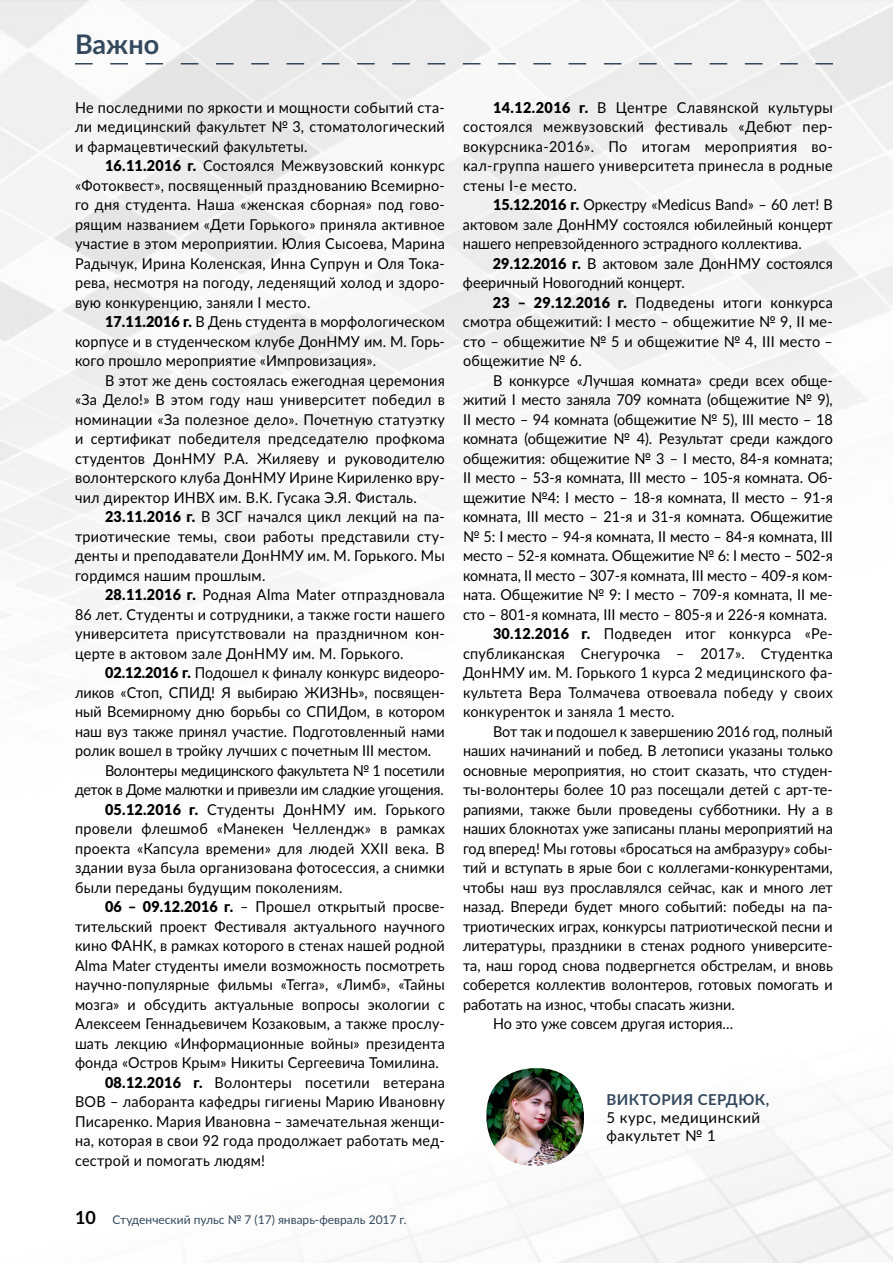
<style>
.page{position:relative;width:893px;height:1263px;background:#fff}
.page>*{position:absolute;margin:0;border:0;box-sizing:border-box;transform-origin:0 0}
.t1{font:700 27px "Lato";color:#34495e}
.t2{font:15px/19.5px "Lato";color:#000;text-align:justify;scale:.96 1}
.t3{font:15px "Lato";letter-spacing:.02em;color:#000;scale:.96 1}
.t4{font:15px "Lato";letter-spacing:-.02em;color:#000;scale:.96 1}
.t5{font:15px/18px "Lato";letter-spacing:.03em;color:#000}
.t6{font:700 15px "Lato";letter-spacing:.03em;color:#34495e}
.t7{font:12px "Lato";color:#34495e}
.s1{font-weight:900}
.s2{font-weight:700;font-size:18px;color:#000}
</style>
<div class="page">
<svg style="left:75px;top:63px;width:758px;height:2px"></svg>
<img style="left:486px;top:1068px;width:98px;height:98px">
<h1 class="t1" style="left:75px;top:24px;width:86px">Важно</h1>
<p class="t2" style="left:75px;top:97px;width:387px">Не последними по яркости и мощности событий ста&shy;ли медицинский факультет № 3, стоматологический и фармацевтический факультеты.</p>
<p class="t2" style="left:75px;top:155px;width:387px;text-indent:30px"><span class="s1">16.11.2016 г.</span> Состоялся Межвузовский конкурс «Фотоквест», посвященный празднованию Всемирно&shy;го дня студента. Наша «женская сборная» под гово&shy;рящим названием «Дети Горького» приняла активное участие в этом мероприятии. Юлия Сысоева, Марина Радычук, Ирина Коленская, Инна Супрун и Оля Тока&shy;рева, несмотря на погоду, леденящий холод и здоро&shy;вую конкуренцию, заняли I место.</p>
<p class="t2" style="left:75px;top:311px;width:387px;text-indent:30px"><span class="s1">17.11.2016 г.</span> В День студента в морфологическом корпусе и в студенческом клубе ДонНМУ им. М. Горь&shy;кого прошло мероприятие «Импровизация».</p>
<p class="t2" style="left:75px;top:370px;width:387px;text-indent:30px">В этот же день состоялась ежегодная церемония «За Дело!» В этом году наш университет победил в номинации «За полезное дело». Почетную статуэтку и сертификат победителя председателю профкома студентов ДонНМУ Р.А. Жиляеву и руководителю волонтерского клуба ДонНМУ Ирине Кириленко вру&shy;чил директор ИНВХ им. В.К. Гусака Э.Я. Фисталь.</p>
<p class="t2" style="left:75px;top:506px;width:387px;text-indent:30px"><span class="s1">23.11.2016 г.</span> В 3СГ начался цикл лекций на па&shy;триотические темы, свои работы представили сту&shy;денты и преподаватели ДонНМУ им. М. Горького. Мы гордимся нашим прошлым.</p>
<p class="t2" style="left:75px;top:584px;width:387px;text-indent:30px"><span class="s1">28.11.2016 г.</span> Родная Alma Mater отпраздновала 86 лет. Студенты и сотрудники, а также гости нашего университета присутствовали на праздничном кон&shy;церте в актовом зале ДонНМУ им. М. Горького.</p>
<p class="t2" style="left:105px;top:662px;width:356px"><span class="s1">02.12.2016 г.</span> Подошел к финалу конкурс видеоро-</p>
<p class="t2" style="left:75px;top:682px;width:387px">ликов «Стоп, СПИД! Я выбираю ЖИЗНЬ», посвящен-</p>
<p class="t2" style="left:75px;top:701px;width:387px">ный Всемирному дню борьбы со СПИДом, в котором</p>
<p class="t2" style="left:75px;top:721px;width:387px">наш вуз также принял участие. Подготовленный нами</p>
<p class="t2" style="left:75px;top:740px;width:373px">ролик вошел в тройку лучших с почетным III местом.</p>
<p class="t4" style="left:105px;top:759px;width:356px">Волонтеры медицинского факультета № 1 посетили</p>
<p class="t4" style="left:75px;top:779px;width:386px">деток в Доме малютки и привезли им сладкие угощения.</p>
<p class="t3" style="left:105px;top:798px;width:356px"><span class="s1">05.12.2016 г.</span> Студенты ДонНМУ им. Горького</p>
<p class="t3" style="left:75px;top:818px;width:387px">провели флешмоб «Манекен Челлендж» в рамках</p>
<p class="t3" style="left:75px;top:837px;width:387px">проекта «Капсула времени» для людей XXII века. В</p>
<p class="t3" style="left:75px;top:857px;width:387px">здании вуза была организована фотосессия, а снимки</p>
<p class="t3" style="left:75px;top:876px;width:280px">были переданы будущим поколениям.</p>
<p class="t2" style="left:105px;top:896px;width:356px"><span class="s1">06 – 09.12.2016 г.</span> – Прошел открытый просве-</p>
<p class="t2" style="left:75px;top:916px;width:387px">тительский проект Фестиваля актуального научного</p>
<p class="t2" style="left:75px;top:935px;width:387px">кино ФАНК, в рамках которого в стенах нашей родной</p>
<p class="t2" style="left:75px;top:955px;width:387px">Alma Mater студенты имели возможность посмотреть</p>
<p class="t2" style="left:75px;top:974px;width:387px">научно-популярные фильмы «Terra», «Лимб», «Тайны</p>
<p class="t2" style="left:75px;top:994px;width:387px">мозга» и обсудить актуальные вопросы экологии с</p>
<p class="t2" style="left:75px;top:1013px;width:387px">Алексеем Геннадьевичем Козаковым, а также прослу-</p>
<p class="t2" style="left:75px;top:1033px;width:387px">шать лекцию «Информационные войны» президента</p>
<p class="t2" style="left:75px;top:1052px;width:381px">фонда «Остров Крым» Никиты Сергеевича Томилина.</p>
<p class="t3" style="left:105px;top:1071px;width:356px"><span class="s1">08.12.2016 г.</span> Волонтеры посетили ветерана</p>
<p class="t3" style="left:75px;top:1091px;width:387px">ВОВ – лаборанта кафедры гигиены Марию Ивановну</p>
<p class="t3" style="left:75px;top:1110px;width:387px">Писаренко. Мария Ивановна – замечательная женщи-</p>
<p class="t3" style="left:75px;top:1130px;width:387px">на, которая в свои 92 года продолжает работать мед-</p>
<p class="t3" style="left:75px;top:1149px;width:200px">сестрой и помогать людям!</p>
<p class="t7" style="left:75px;top:1211px;width:333px"><span class="s2">10</span> Студенческий пульс № 7 (17) январь-февраль 2017 г.</p>
<p class="t2" style="left:463px;top:97px;width:387px;text-indent:30px"><span class="s1">14.12.2016 г.</span> В Центре Славянской культуры состоялся межвузовский фестиваль «Дебют пер&shy;вокурсника-2016». По итогам мероприятия во&shy;кал-группа нашего университета принесла в родные стены I-е место.</p>
<p class="t2" style="left:463px;top:194px;width:387px;text-indent:30px"><span class="s1">15.12.2016 г.</span> Оркестру «Medicus Band» – 60 лет! В актовом зале ДонНМУ состоялся юбилейный концерт нашего непревзойденного эстрадного коллектива.</p>
<p class="t2" style="left:463px;top:253px;width:387px;text-indent:30px"><span class="s1">29.12.2016 г.</span> В актовом зале ДонНМУ состоялся фееричный Новогодний концерт.</p>
<p class="t2" style="left:463px;top:292px;width:387px;text-indent:30px"><span class="s1">23 – 29.12.2016 г.</span> Подведены итоги конкурса смотра общежитий: I место – общежитие № 9, II ме&shy;сто – общежитие № 5 и общежитие № 4, III место – общежитие № 6.</p>
<p class="t2" style="left:493px;top:370px;width:356px">В конкурсе «Лучшая комната» среди всех обще-</p>
<p class="t2" style="left:463px;top:389px;width:387px">житий I место заняла 709 комната (общежитие № 9),</p>
<p class="t2" style="left:463px;top:409px;width:387px">II место – 94 комната (общежитие № 5), III место – 18</p>
<p class="t2" style="left:463px;top:428px;width:387px">комната (общежитие № 4). Результат среди каждого</p>
<p class="t2" style="left:463px;top:448px;width:387px">общежития: общежитие № 3 – I место, 84-я комната;</p>
<p class="t2" style="left:463px;top:467px;width:387px">II место – 53-я комната, III место – 105-я комната. Об-</p>
<p class="t2" style="left:463px;top:487px;width:387px">щежитие №4: I место – 18-я комната, II место – 91-я</p>
<p class="t2" style="left:463px;top:506px;width:387px">комната, III место – 21-я и 31-я комната. Общежитие</p>
<p class="t2" style="left:463px;top:526px;width:387px">№ 5: I место – 94-я комната, II место – 84-я комната, III</p>
<p class="t2" style="left:463px;top:545px;width:387px">место – 52-я комната. Общежитие № 6: I место – 502-я</p>
<p class="t2" style="left:463px;top:565px;width:387px">комната, II место – 307-я комната, III место – 409-я ком-</p>
<p class="t2" style="left:463px;top:584px;width:387px">ната. Общежитие № 9: I место – 709-я комната, II ме-</p>
<p class="t2" style="left:463px;top:604px;width:381px">сто – 801-я комната, III место – 805-я и 226-я комната.</p>
<p class="t3" style="left:493px;top:623px;width:356px"><span class="s1">30.12.2016 г.</span> Подведен итог конкурса «Ре-</p>
<p class="t3" style="left:463px;top:642px;width:387px">спубликанская Снегурочка – 2017». Студентка</p>
<p class="t3" style="left:463px;top:662px;width:387px">ДонНМУ им. М. Горького 1 курса 2 медицинского фа-</p>
<p class="t3" style="left:463px;top:681px;width:387px">культета Вера Толмачева отвоевала победу у своих</p>
<p class="t3" style="left:463px;top:701px;width:222px">конкуренток и заняла 1 место.</p>
<p class="t2" style="left:493px;top:721px;width:356px">Вот так и подошел к завершению 2016 год, полный</p>
<p class="t2" style="left:463px;top:740px;width:387px">наших начинаний и побед. В летописи указаны только</p>
<p class="t2" style="left:463px;top:760px;width:387px">основные мероприятия, но стоит сказать, что студен-</p>
<p class="t2" style="left:463px;top:779px;width:387px">ты-волонтеры более 10 раз посещали детей с арт-те-</p>
<p class="t2" style="left:463px;top:799px;width:387px">рапиями, также были проведены субботники. Ну а в</p>
<p class="t2" style="left:463px;top:818px;width:387px">наших блокнотах уже записаны планы мероприятий на</p>
<p class="t2" style="left:463px;top:838px;width:387px">год вперед! Мы готовы «бросаться на амбразуру» собы-</p>
<p class="t2" style="left:463px;top:857px;width:387px">тий и вступать в ярые бои с коллегами-конкурентами,</p>
<p class="t2" style="left:463px;top:877px;width:387px">чтобы наш вуз прославлялся сейчас, как и много лет</p>
<p class="t2" style="left:463px;top:896px;width:387px">назад. Впереди будет много событий: победы на па-</p>
<p class="t2" style="left:463px;top:916px;width:387px">триотических играх, конкурсы патриотической песни и</p>
<p class="t2" style="left:463px;top:935px;width:387px">литературы, праздники в стенах родного университе-</p>
<p class="t2" style="left:463px;top:955px;width:387px">та, наш город снова подвергнется обстрелам, и вновь</p>
<p class="t2" style="left:463px;top:974px;width:387px">соберется коллектив волонтеров, готовых помогать и</p>
<p class="t2" style="left:463px;top:994px;width:285px">работать на износ, чтобы спасать жизни.</p>
<p class="t2" style="left:493px;top:1013px;width:252px">Но это уже совсем другая история…</p>
<p class="t6" style="left:606px;top:1088px;width:164px">ВИКТОРИЯ СЕРДЮК,</p>
<p class="t5" style="left:606px;top:1108px;width:155px">5 курс, медицинский факультет № 1</p>
</div>
